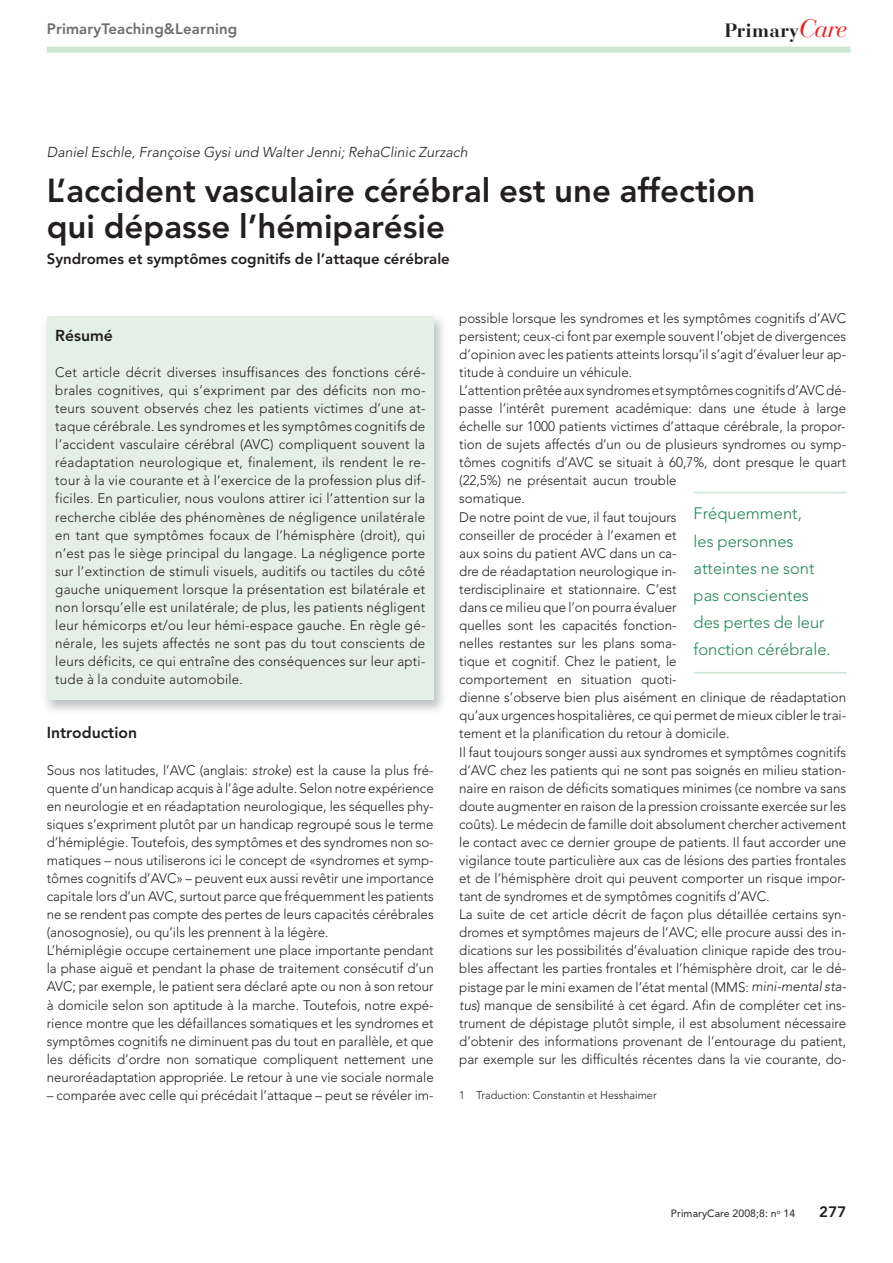
<style>
.page{position:relative;width:893px;height:1263px;background:#fff}
.page>*{position:absolute;margin:0;border:0;box-sizing:border-box;transform-origin:0 0}
.t1{font:800 33px/36px "Avenir";color:#231f20}
.t2{font:700 19.2px "Bauer Bodoni";letter-spacing:.01em;color:#231f20}
.t3{font:300 16.5px/27.2px "Avenir";color:#208558}
.t4{font:800 15.75px "Avenir";color:#231f20}
.t5{font:800 15px "Avenir";color:#231f20}
.t6{font:800 15px "Avenir";letter-spacing:.01em;color:#6c6d70}
.t7{font:300 14.25px "Avenir";color:#231f20}
.t8{font:300 13.65px/18px "Avenir";color:#231f20}
.t9{font:300 11.25px "Avenir";color:#231f20}
.t10{font:10.5px "Avenir";letter-spacing:.01em;color:#231f20}
.s1{font-weight:400;font-style:italic;font-size:25.2px;color:#ee1d23}
</style>
<div class="page">
<div style="left:47px;top:47px;width:803px;height:6px;background:#cbe6d3"></div>
<div style="left:47px;top:316px;width:387px;height:384px;background:#e4efe8"></div>
<hr style="left:694px;top:492px;width:153px;height:1px;background:#cbe6d3">
<hr style="left:694px;top:672px;width:153px;height:1px;background:#cbe6d3">
<p class="t6" style="left:47px;top:23px;width:192px">PrimaryTeaching&amp;Learning</p>
<h2 class="t2" style="left:725px;top:19px;width:124px">Primary<span class="s1">Care</span></h2>
<p class="t7" style="left:47px;top:147px;width:424px">Daniel Eschle, Françoise Gysi und Walter Jenni; RehaClinic Zurzach</p>
<h1 class="t1" style="left:47px;top:175px;width:710px">L’accident vasculaire cérébral est une affection qui dépasse l’hémiparésie</h1>
<p class="t5" style="left:47px;top:253px;width:405px">Syndromes et symptômes cognitifs de l’attaque cérébrale</p>
<p class="t4" style="left:55px;top:329px;width:59px">Résumé</p>
<p class="t8" style="left:55px;top:364px;width:372px;text-align:justify">Cet article décrit diverses insuffisances des fonctions céré&shy;brales cognitives, qui s’expriment par des déficits non mo&shy;teurs souvent observés chez les patients victimes d’une at&shy;taque cérébrale. Les syndromes et les symptômes cognitifs de l’accident vasculaire cérébral (AVC) compliquent souvent la réadaptation neurologique et, finalement, ils rendent le re&shy;tour à la vie courante et à l’exercice de la profession plus dif&shy;ficiles. En particulier, nous voulons attirer ici l’attention sur la recherche ciblée des phénomènes de négligence unilatérale en tant que symptômes focaux de l’hémisphère (droit), qui n’est pas le siège principal du langage. La négligence porte sur l’extinction de stimuli visuels, auditifs ou tactiles du côté gauche uniquement lorsque la présentation est bilatérale et non lorsqu’elle est unilatérale; de plus, les patients négligent leur hémicorps et/ou leur hémi-espace gauche. En règle gé&shy;nérale, les sujets affectés ne sont pas du tout conscients de leurs déficits, ce qui entraîne des conséquences sur leur apti&shy;tude à la conduite automobile.</p>
<p class="t4" style="left:47px;top:726px;width:92px">Introduction</p>
<p class="t8" style="left:47px;top:762px;width:388px">Sous nos latitudes, l’AVC (anglais: stroke) est la cause la plus fré&shy;quente d’un handicap acquis à l’âge adulte. Selon notre expérience en neurologie et en réadaptation neurologique, les séquelles phy&shy;siques s’expriment plutôt par un handicap regroupé sous le terme d’hémiplégie. Toutefois, des symptômes et des syndromes non so&shy;matiques – nous utiliserons ici le concept de «syndromes et symp&shy;tômes cognitifs d’AVC» – peuvent eux aussi revêtir une importance capitale lors d’un AVC, surtout parce que fréquemment les patients ne se rendent pas compte des pertes de leurs capacités cérébrales (anosognosie), ou qu’ils les prennent à la légère.<br>L’hémiplégie occupe certainement une place importante pendant la phase aiguë et pendant la phase de traitement consécutif d’un AVC; par exemple, le patient sera déclaré apte ou non à son retour à domicile selon son aptitude à la marche. Toutefois, notre expé&shy;rience montre que les défaillances somatiques et les syndromes et symptômes cognitifs ne diminuent pas du tout en parallèle, et que les déficits d’ordre non somatique compliquent nettement une neuroréadaptation appropriée. Le retour à une vie sociale normale</p>
<p class="t8" style="left:47px;top:1087px;width:388px">– comparée avec celle qui précédait l’attaque – peut se révéler im-</p>
<p class="t8" style="left:459px;top:310px;width:390px">possible lorsque les syndromes et les symptômes cognitifs d’AVC persistent; ceux-ci font par exemple souvent l’objet de divergences d’opinion avec les patients atteints lorsqu’il s’agit d’évaluer leur ap&shy;titude à conduire un véhicule.<br>L’attention prêtée aux syndromes et symptômes cognitifs d’AVC dé&shy;passe l’intérêt purement académique: dans une étude à large échelle sur 1000 patients victimes d’attaque cérébrale, la propor&shy;tion de sujets affectés d’un ou de plusieurs syndromes ou symp&shy;tômes cognitifs d’AVC se situait à 60,7%, dont presque le quart (22,5%) ne présentait aucun trouble<br>somatique.<br>De notre point de vue, il faut toujours<br>conseiller de procéder à l’examen et<br>aux soins du patient AVC dans un ca-<br>dre de réadaptation neurologique in-<br>terdisciplinaire et stationnaire. C’est<br>dans ce milieu que l’on pourra évaluer<br>quelles sont les capacités fonction-<br>nelles restantes sur les plans soma-<br>tique et cognitif. Chez le patient, le<br>comportement en situation quoti-<br>dienne s’observe bien plus aisément en clinique de réadaptation qu’aux urgences hospitalières, ce qui permet de mieux cibler le trai&shy;tement et la planification du retour à domicile.<br>Il faut toujours songer aussi aux syndromes et symptômes cognitifs d’AVC chez les patients qui ne sont pas soignés en milieu station&shy;naire en raison de déficits somatiques minimes (ce nombre va sans doute augmenter en raison de la pression croissante exercée sur les coûts). Le médecin de famille doit absolument chercher activement le contact avec ce dernier groupe de patients. Il faut accorder une vigilance toute particulière aux cas de lésions des parties frontales et de l’hémisphère droit qui peuvent comporter un risque impor&shy;tant de syndromes et de symptômes cognitifs d’AVC.<br>La suite de cet article décrit de façon plus détaillée certains syn&shy;dromes et symptômes majeurs de l’AVC; elle procure aussi des in&shy;dications sur les possibilités d’évaluation clinique rapide des trou&shy;bles affectant les parties frontales et l’hémisphère droit, car le dé&shy;pistage par le mini examen de l’état mental (MMS: mini-mentalsta&shy;tus) manque de sensibilité à cet égard. Afin de compléter cet ins&shy;trument de dépistage plutôt simple, il est absolument nécessaire d’obtenir des informations provenant de l’entourage du patient, par exemple sur les difficultés récentes dans la vie courante, do-</p>
<p class="t3" style="left:694px;top:502px;width:139px">Fréquemment,<br>les personnes atteintes ne sont pas conscientes des pertes de leur fonction cérébrale.</p>
<p class="t9" style="left:459px;top:1090px;width:199px">1 Traduction: Constantin et Hesshaimer</p>
<p class="t10" style="left:671px;top:1209px;width:126px">PrimaryCare 2008;8: n<sup>o</sup> 14</p>
<p class="t5" style="left:819px;top:1206px;width:28px">277</p>
</div>
